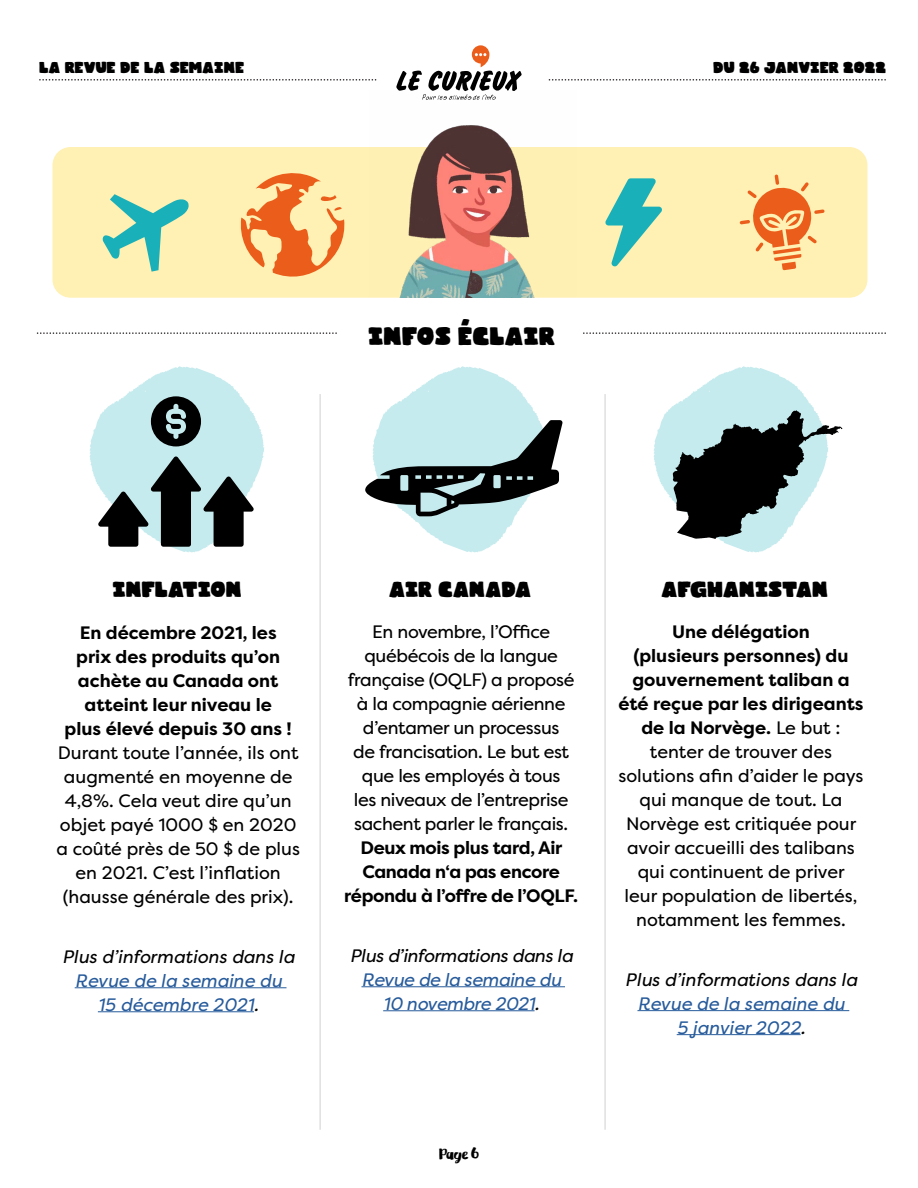
<style>
.page{position:relative;width:918px;height:1188px;background:#fff}
.page>*{position:absolute;margin:0;border:0;box-sizing:border-box;transform-origin:0 0}
.t1{font:800 31.2px "Gliny";color:#000}
.t2{font:800 27px "Gliny";color:#000}
.t3{font:800 19.5px "Gliny";color:#000}
.t4{font:18px/24px "Filson Pro";color:#000;text-align:center}
.t5{font:18px/24px "Filson Pro";letter-spacing:-.02em;color:#000;text-align:center}
.t6{font:700 18px/24px "Filson Pro";color:#000;text-align:center}
.t7{font:italic 18px/24px "Filson Pro";color:#275b9b;text-align:center}
.t8{font:700 18px/24px "Filson Pro";letter-spacing:-.02em;color:#000;text-align:center}
.t9{font:italic 18px "Filson Pro";color:#000}
.t10{font:italic 18px/24px "Filson Pro";letter-spacing:-.02em;color:#275b9b;text-align:center}
.t11{font:italic 18px "Filson Pro";letter-spacing:-.02em;color:#000}
.t12{font:18px "Gliny Brush";color:#000}
.s1{font-weight:700}
.s2{color:#000}
</style>
<div class="page">
<svg style="left:40px;top:79px;width:336px;height:2px"></svg>
<svg style="left:549px;top:79px;width:336px;height:2px"></svg>
<svg style="left:396px;top:45px;width:126px;height:46px"></svg>
<div style="left:53px;top:147px;width:814px;height:151px;background:#fff0b3;border-radius:18px"></div>
<hr style="left:320px;top:394px;width:1px;height:736px;background:#d0d0d0">
<hr style="left:605px;top:394px;width:1px;height:736px;background:#d0d0d0">
<hr style="left:75px;top:987px;width:212px;height:1px;background:#275b9b">
<hr style="left:98px;top:1011px;width:156px;height:1px;background:#275b9b">
<hr style="left:361px;top:986px;width:204px;height:1px;background:#275b9b">
<hr style="left:383px;top:1010px;width:152px;height:1px;background:#275b9b">
<hr style="left:637px;top:1010px;width:212px;height:1px;background:#275b9b">
<hr style="left:677px;top:1034px;width:124px;height:1px;background:#275b9b">
<svg style="left:37px;top:332px;width:299px;height:2px"></svg>
<svg style="left:584px;top:332px;width:301px;height:2px"></svg>
<img style="left:370px;top:94px;width:207px;height:204px">
<svg style="left:240px;top:173px;width:105px;height:104px"></svg>
<svg style="left:605px;top:178px;width:57px;height:88px"></svg>
<svg style="left:740px;top:174px;width:85px;height:96px"></svg>
<svg style="left:103px;top:194px;width:86px;height:78px"></svg>
<svg style="left:90px;top:366px;width:174px;height:186px"></svg>
<svg style="left:365px;top:366px;width:198px;height:186px"></svg>
<svg style="left:654px;top:366px;width:189px;height:186px"></svg>
<p class="t3" style="left:39px;top:53px;width:207px">LA REVUE DE LA SEMAINE</p>
<p class="t3" style="left:713px;top:53px;width:174px">DU 26 JANVIER 2022</p>
<h1 class="t1" style="left:368px;top:314px;width:188px">INFOS ÉCLAIR</h1>
<h2 class="t2" style="left:113px;top:570px;width:130px">INFLATION</h2>
<h2 class="t2" style="left:389px;top:570px;width:144px">AIR CANADA</h2>
<h2 class="t2" style="left:661px;top:570px;width:168px">AFGHANISTAN</h2>
<p class="t6" style="left:65px;top:621px;width:229px">En décembre 2021, les prix des produits qu’on achète au Canada ont atteint leur niveau le plus élevé depuis 30 ans !</p>
<p class="t4" style="left:56px;top:740px;width:245px">Durant toute l’année, ils ont augmenté en moyenne de<br>4,8%. Cela veut dire qu’un objet payé 1000 $ en 2020 a coûté près de 50 $ de plus en 2021. C’est l’inflation (hausse générale des prix).</p>
<p class="t4" style="left:618px;top:619px;width:247px"><span class="s1">Une délégation<br>(plusieurs personnes) du gouvernement taliban a été reçue par les dirigeants de la Norvège.</span> Le but : tenter de trouver des solutions afin d’aider le pays qui manque de tout. La<br>Norvège est critiquée pour avoir accueilli des talibans qui continuent de priver<br>leur population de libertés, notamment les femmes.</p>
<p class="t5" style="left:348px;top:619px;width:228px">En novembre, l’Office québécois de la langue française (OQLF) a proposé à la compagnie aérienne d’entamer un processus<br>de francisation. Le but est que les employés à tous<br>les niveaux de l’entreprise sachent parler le français.</p>
<p class="t8" style="left:344px;top:836px;width:235px">Deux mois plus tard, Air<br>Canada n‘a pas encore répondu à l’offre de l’OQLF.</p>
<p class="t9" style="left:62px;top:944px;width:234px">Plus d’informations dans la</p>
<p class="t7" style="left:75px;top:968px;width:209px">Revue de la semaine du<br>15 décembre 2021<span class="s2">.</span></p>
<p class="t11" style="left:350px;top:943px;width:224px">Plus d’informations dans la</p>
<p class="t10" style="left:361px;top:967px;width:201px">Revue de la semaine du<br>10 novembre 2021<span class="s2">.</span></p>
<p class="t12" style="left:439px;top:1142px;width:42px">Page 6</p>
<p class="t9" style="left:625px;top:967px;width:234px">Plus d’informations dans la</p>
<p class="t7" style="left:637px;top:991px;width:209px">Revue de la semaine du<br>5 janvier 2022<span class="s2">.</span></p>
</div>
